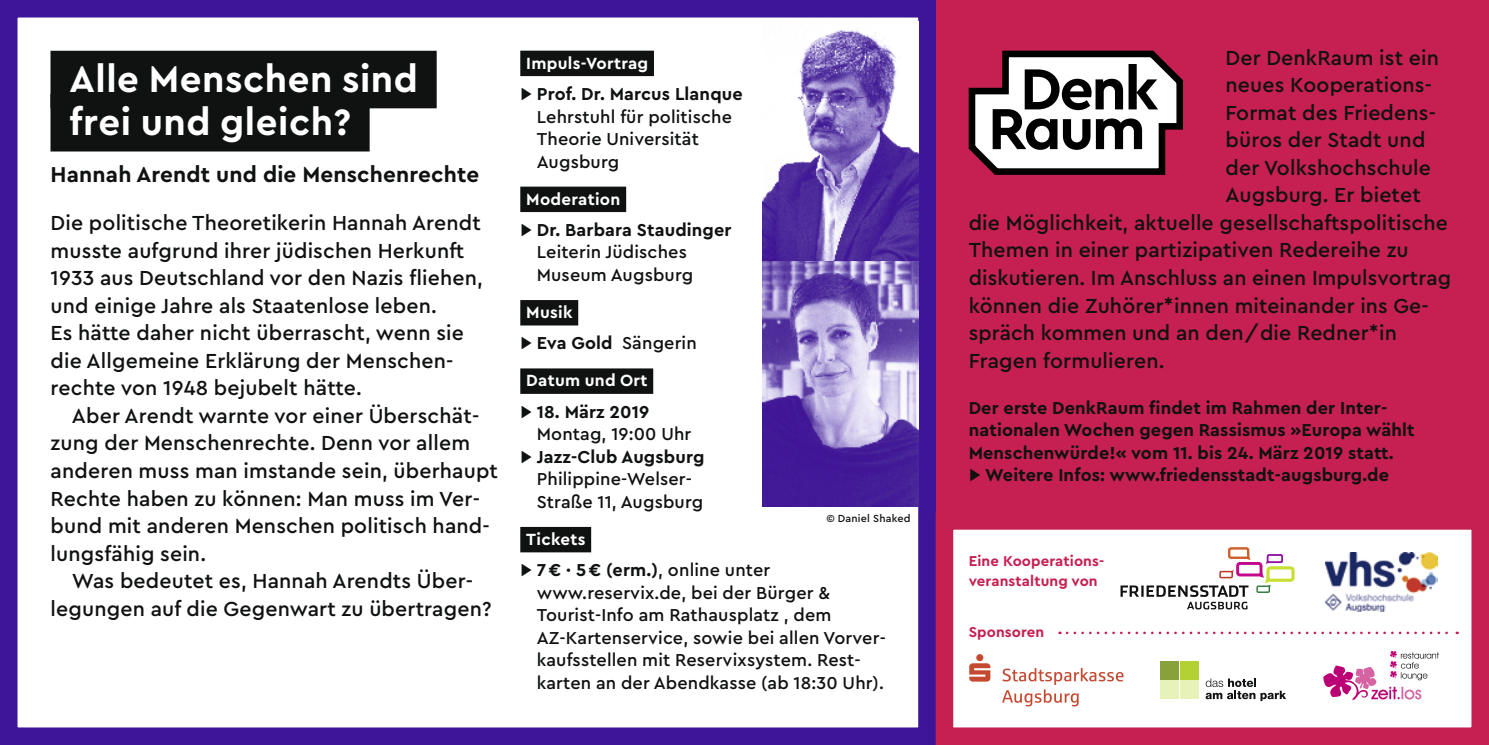
<style>
.page{position:relative;width:1489px;height:745px;background:#fff}
.page>*{position:absolute;margin:0;border:0;box-sizing:border-box;transform-origin:0 0}
.t1{font:700 38.25px/43px "Cera PRO";letter-spacing:.015em;color:#fff}
.t2{font:700 22.5px "Cera PRO";letter-spacing:.01em;color:#101111}
.t3{font:500 21.25px/27.5px "Cera PRO";letter-spacing:.01em;color:#101111}
.t4{font:500 18px/22.5px "Cera PRO";letter-spacing:.01em;color:#101111}
.t5{font:700 18px/22.5px "Cera PRO";letter-spacing:.01em;color:#101111}
.t6{font:700 17px "Cera PRO";letter-spacing:.015em;color:#fff}
.t7{font:700 15px/20px "Cera PRO";letter-spacing:.01em;color:#c52051}
.t8{font:500 10.75px "Cera PRO";letter-spacing:.02em;color:#101111}
.s1{font-weight:500}
.s2{font-weight:700}
</style>
<div class="page">
<div style="left:935px;top:0;width:553px;height:744px;background:#c52051"></div>
<div style="left:0;top:0;width:935px;height:744px;border:18px solid #3e1596"></div>
<div style="left:944px;top:520px;width:535px;height:215px;background:#fff"></div>
<div style="left:935px;top:512px;width:553px;height:232px;border:18px solid #c52051"></div>
<div style="left:50px;top:51px;width:386px;height:57px;background:#101111"></div>
<div style="left:50px;top:94px;width:319px;height:57px;background:#101111"></div>
<svg style="left:968px;top:50px;width:215px;height:125px"></svg>
<div style="left:520px;top:51px;width:134px;height:25px;background:#101111"></div>
<div style="left:520px;top:186px;width:106px;height:26px;background:#101111"></div>
<div style="left:520px;top:300px;width:58px;height:25px;background:#101111"></div>
<div style="left:520px;top:368px;width:133px;height:25px;background:#101111"></div>
<div style="left:520px;top:526px;width:71px;height:26px;background:#101111"></div>
<img style="left:762px;top:21px;width:156px;height:485px">
<svg style="left:1323px;top:651px;width:115px;height:48px"></svg>
<svg style="left:969px;top:654px;width:21px;height:27px"></svg>
<svg style="left:1002px;top:668px;width:121px;height:38px"></svg>
<img style="left:1325px;top:552px;width:112px;height:59px">
<div style="left:1160px;top:680px;width:18px;height:18px;background:#e7f2b9"></div>
<div style="left:1179px;top:680px;width:19px;height:18px;background:#e7f2b9"></div>
<div style="left:1160px;top:661px;width:18px;height:18px;background:#87a23b"></div>
<div style="left:1179px;top:661px;width:19px;height:18px;background:#b4d133"></div>
<svg style="left:1205px;top:678px;width:80px;height:22px"></svg>
<svg style="left:1120px;top:547px;width:175px;height:62px"></svg>
<svg style="left:1066px;top:631px;width:391px;height:2px"></svg>
<h1 class="t1" style="left:70px;top:56px;width:350px">Alle Menschen sind frei und gleich?</h1>
<p class="t2" style="left:51px;top:159px;width:430px">Hannah Arendt und die Menschenrechte</p>
<p class="t3" style="left:51px;top:208px;width:434px">Die politische Theoretikerin Hannah Arendt musste aufgrund ihrer jüdischen Herkunft 1933 aus Deutschland vor den Nazis fliehen, und einige Jahre als Staatenlose leben.<br>Es hätte daher nicht überrascht, wenn sie die Allgemeine Erklärung der Menschen&shy;rechte von 1948 bejubelt hätte.</p>
<p class="t3" style="left:51px;top:401px;width:449px;text-indent:21px">Aber Arendt warnte vor einer Überschät&shy;zung der Menschenrechte. Denn vor allem anderen muss man imstande sein, überhaupt Rechte haben zu können: Man muss im Ver&shy;bund mit anderen Menschen politisch hand&shy;lungsfähig sein.</p>
<p class="t3" style="left:51px;top:566px;width:442px;text-align:center">Was bedeutet es, Hannah Arendts Über&shy;legungen auf die Gegenwart zu übertragen?</p>
<p class="t3" style="left:1225px;top:43px;width:215px">Der DenkRaum ist ein</p>
<p class="t3" style="left:1225px;top:70px;width:208px">neues Kooperations-</p>
<p class="t3" style="left:1225px;top:98px;width:210px">Format des Friedens-</p>
<p class="t3" style="left:1225px;top:125px;width:201px">büros der Stadt und</p>
<p class="t3" style="left:1225px;top:153px;width:207px">der Volkshochschule</p>
<p class="t3" style="left:1225px;top:180px;width:197px">Augsburg. Er bietet</p>
<p class="t3" style="left:968px;top:208px;width:481px">die Möglichkeit, aktuelle gesellschaftspolitische</p>
<p class="t3" style="left:968px;top:235px;width:441px">Themen in einer partizipativen Redereihe zu</p>
<p class="t3" style="left:968px;top:263px;width:484px">diskutieren. Im Anschluss an einen Impulsvortrag</p>
<p class="t3" style="left:968px;top:290px;width:461px">können die Zuhörer*innen miteinander ins Ge-</p>
<p class="t3" style="left:968px;top:318px;width:430px">spräch kommen und an den/die Redner*in</p>
<p class="t3" style="left:968px;top:345px;width:197px">Fragen formulieren.</p>
<p class="t5" style="left:968px;top:395px;width:447px">Der erste DenkRaum findet im Rahmen der Inter&shy;nationalen Wochen gegen Rassismus »Europa wählt Menschenwürde!« vom 11. bis 24. März 2019 statt.<br><span class="s1">▶</span> Weitere Infos: www.friedensstadt-augsburg.de</p>
<p class="t6" style="left:526px;top:52px;width:123px">Impuls-Vortrag</p>
<p class="t4" style="left:537px;top:82px;width:207px;text-indent:-17px">▶ <span class="s2">Prof. Dr. Marcus Llanque<br></span>Lehrstuhl für politische<br>Theorie Universität<br>Augsburg</p>
<p class="t6" style="left:526px;top:187px;width:96px">Moderation</p>
<p class="t4" style="left:537px;top:218px;width:196px;text-indent:-17px">▶ <span class="s2">Dr. Barbara Staudinger<br></span>Leiterin Jüdisches<br>Museum Augsburg</p>
<p class="t6" style="left:526px;top:301px;width:48px">Musik</p>
<p class="t4" style="left:520px;top:331px;width:178px">▶ <span class="s2">Eva Gold</span> Sängerin</p>
<p class="t6" style="left:526px;top:369px;width:123px">Datum und Ort</p>
<p class="t5" style="left:520px;top:399px;width:131px"><span class="s1">▶</span> 18. März 2019</p>
<p class="t4" style="left:537px;top:422px;width:156px">Montag, 19:00 Uhr</p>
<p class="t5" style="left:520px;top:444px;width:186px"><span class="s1">▶</span> Jazz-Club Augsburg</p>
<p class="t4" style="left:537px;top:467px;width:157px">Philippine-Welser-</p>
<p class="t4" style="left:537px;top:489px;width:168px">Straße 11, Augsburg</p>
<p class="t6" style="left:526px;top:527px;width:61px">Tickets</p>
<p class="t4" style="left:537px;top:558px;width:351px;text-indent:-17px">▶ <span class="s2">7 € · 5 € (erm.)</span>, online unter www.reservix.de, bei der Bürger &amp; Tourist-Info am Rathausplatz , dem AZ-Kartenservice, sowie bei allen Vorver&shy;kaufsstellen mit Reservixsystem. Rest&shy;karten an der Abendkasse (ab 18:30 Uhr).</p>
<p class="t7" style="left:968px;top:550px;width:136px">Eine Kooperations&shy;veranstaltung von</p>
<p class="t8" style="left:826px;top:510px;width:86px">© Daniel Shaked</p>
<p class="t7" style="left:968px;top:620px;width:77px">Sponsoren</p>
</div>
